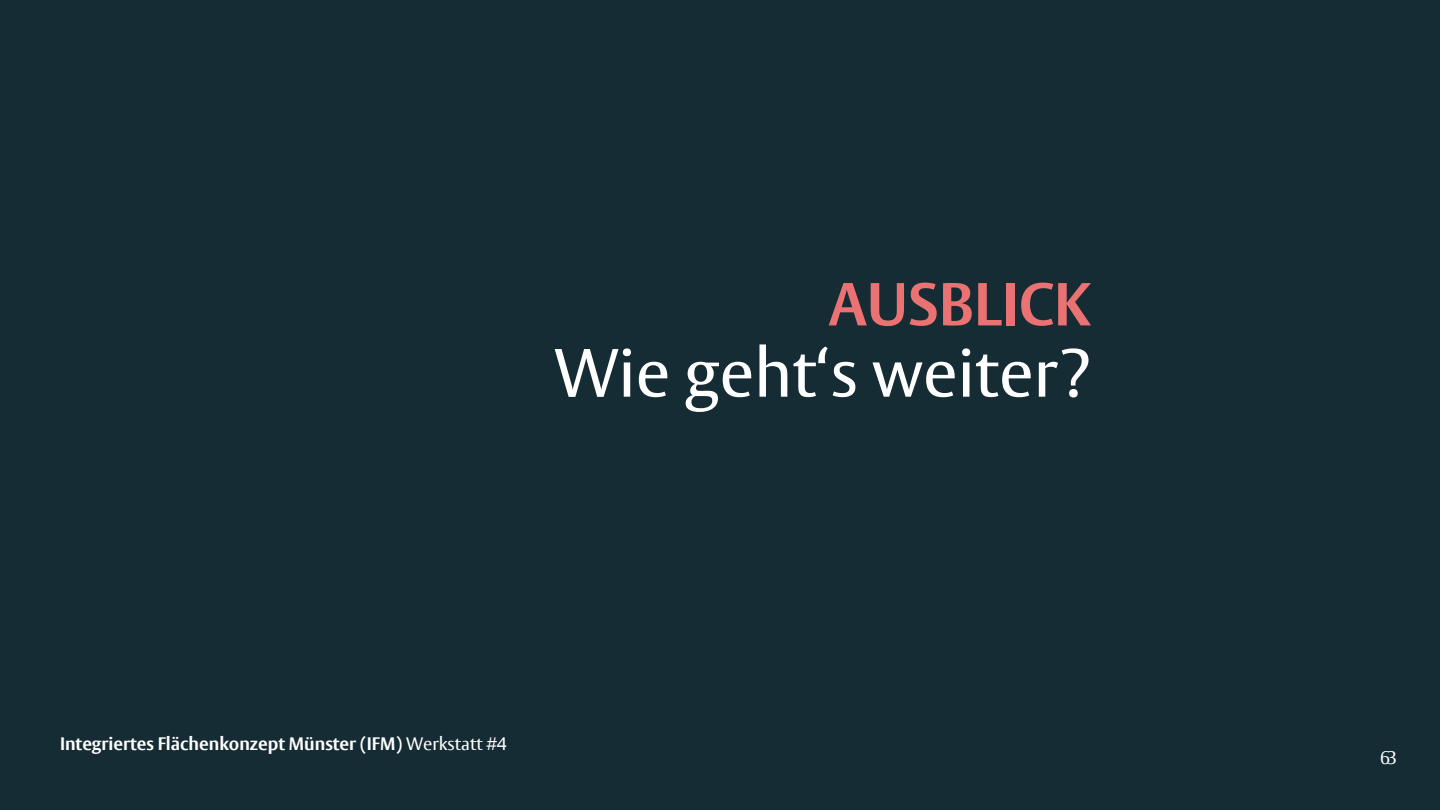
<style>
.page{position:relative;width:1440px;height:810px;background:#152c34}
.page>*{position:absolute;margin:0;border:0;box-sizing:border-box;transform-origin:0 0}
.Ü2_Zwischenfolie{font:67.5px "Vesta Pro";color:#fff}
.Ü2_Zwischenfolie-2{font:700 60px "Vesta Pro";color:#eb7272}
.t1{font:700 18px "Vesta Pro";color:#fff}
.t2{font:18px "Vesta Pro";color:#fff}
.s1{font-weight:400}
</style>
<div class="page">
<p class="Ü2_Zwischenfolie-2" style="left:829px;top:268px;width:264px">AUSBLICK</p>
<p class="Ü2_Zwischenfolie" style="left:554px;top:332px;width:538px">Wie geht‘s weiter?</p>
<p class="t1" style="left:60px;top:732px;width:448px">Integriertes Flächenkonzept Münster (IFM) <span class="s1">Werkstatt #4</span></p>
<p class="t2" style="left:1380px;top:747px;width:19px">63</p>
</div>
